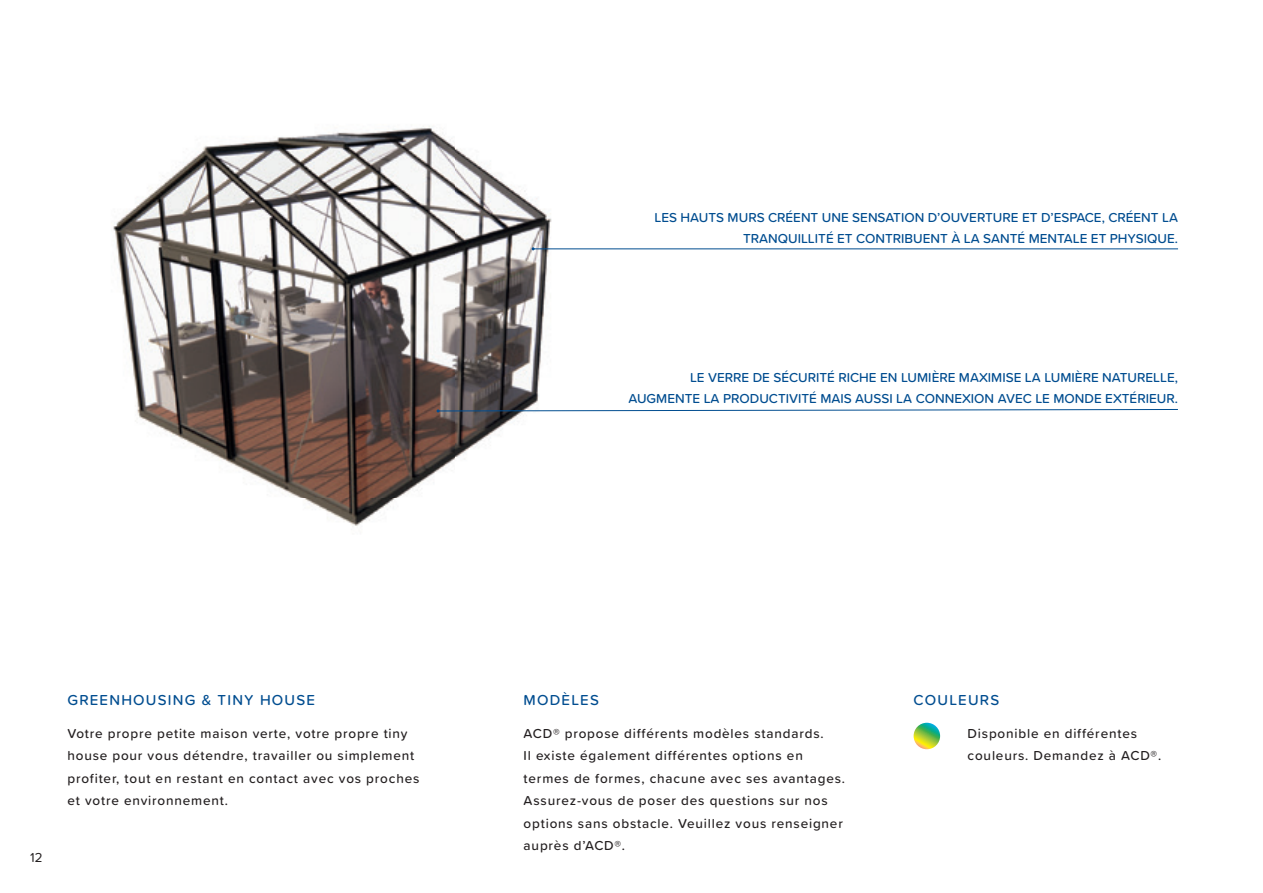
<style>
.page{position:relative;width:1263px;height:893px;background:#fff}
.page>*{position:absolute;margin:0;border:0;box-sizing:border-box;transform-origin:0 0}
.t1{font:500 15px "Proxima Soft";letter-spacing:.08em;color:#014d90}
.t2{font:500 13.5px/22.5px "Proxima Soft";letter-spacing:.06em;color:#231f20}
.t3{font:500 13.5px/21px "Proxima Soft";color:#014d90;text-align:right}
.t4{font:13.5px "Proxima Soft";color:#231f20}
</style>
<div class="page">
<img style="left:113px;top:126px;width:664px;height:401px">
<hr style="left:533px;top:248px;width:645px;height:1px;background:#014d90">
<svg style="left:436px;top:409px;width:742px;height:3px"></svg>
<svg style="left:914px;top:723px;width:26px;height:26px"></svg>
<p class="t3" style="left:654px;top:206px;width:525px">LES HAUTS MURS CRÉENT UNE SENSATION D’OUVERTURE ET D’ESPACE, CRÉENT LA<br>TRANQUILLITÉ ET CONTRIBUENT À LA SANTÉ MENTALE ET PHYSIQUE.</p>
<p class="t3" style="left:628px;top:366px;width:551px">LE VERRE DE SÉCURITÉ RICHE EN LUMIÈRE MAXIMISE LA LUMIÈRE NATURELLE,<br>AUGMENTE LA PRODUCTIVITÉ MAIS AUSSI LA CONNEXION AVEC LE MONDE EXTÉRIEUR.</p>
<p class="t4" style="left:30px;top:847px;width:14px">12</p>
<p class="t1" style="left:67px;top:689px;width:249px">GREENHOUSING &amp; TINY HOUSE</p>
<p class="t2" style="left:67px;top:721px;width:353px">Votre propre petite maison verte, votre propre tiny house pour vous détendre, travailler ou simplement profiter, tout en restant en contact avec vos proches et votre environnement.</p>
<p class="t1" style="left:524px;top:689px;width:77px">MODÈLES</p>
<p class="t2" style="left:524px;top:721px;width:323px">ACD® propose différents modèles standards.<br>Il existe également différentes options en termes de formes, chacune avec ses avantages.<br>Assurez-vous de poser des questions sur nos options sans obstacle. Veuillez vous renseigner auprès d’ACD®.</p>
<p class="t1" style="left:914px;top:689px;width:87px">COULEURS</p>
<p class="t2" style="left:968px;top:721px;width:195px">Disponible en différentes couleurs. Demandez à ACD®.</p>
</div>
